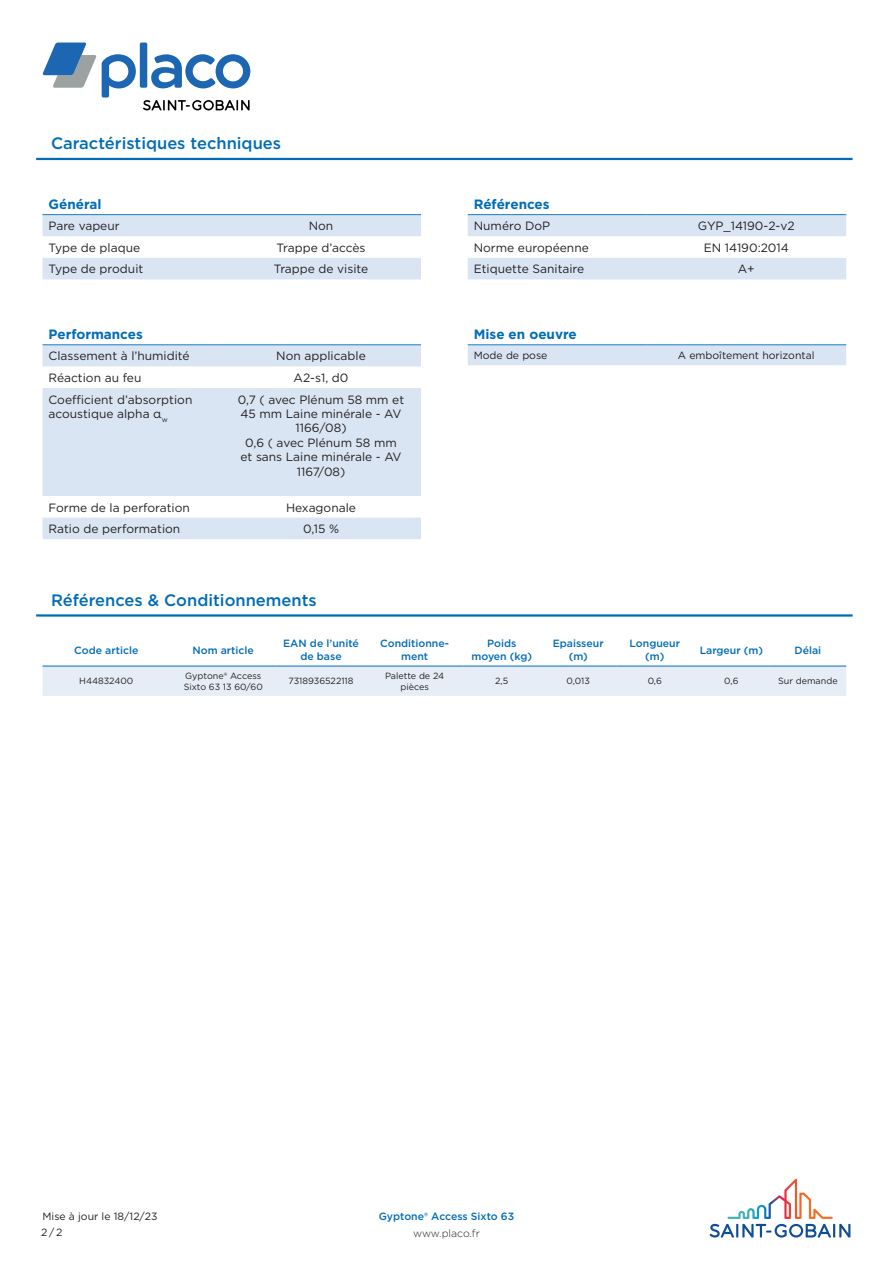
<style>
.page{position:relative;width:893px;height:1263px;background:#fff}
.page>*{position:absolute;margin:0;border:0;box-sizing:border-box;transform-origin:0 0}
.t1{font:500 16.5px "Gotham";color:#006cb7}
.attribute_group{font:700 13.5px "Gotham";color:#006cb7}
.column_1{font:12px/14.4px "Gotham";color:#231f20}
.column_2{font:12px/14.4px "Gotham";color:#231f20;text-align:center}
.column_header_1_colu{font:500 10.5px/12.6px "Gotham";color:#006cb7;text-align:center}
.column_2-2{font:10.5px/16.6px "Gotham";color:#231f20}
.Product_Name_Master{font:500 10.5px "Gotham";letter-spacing:-.005em;color:#006cb7}
.t2{font:300 10.5px "Gotham";color:#231f20}
.column_1-2{font:10.5px "Gotham";color:#231f20}
.column_2-3{font:9px/10.8px "Gotham";color:#231f20}
.column_4{font:9px/10.8px "Gotham";color:#231f20;text-align:center}
.column_3{font:9px "Gotham";color:#231f20}
.column_9{font:9px "Gotham";color:#231f20}
.column_1-3{font:9px "Gotham";color:#231f20}
.column_6{font:9px "Gotham";color:#231f20}
.column_5{font:9px "Gotham";color:#231f20}
.column_7{font:9px "Gotham";color:#231f20}
.column_8{font:9px "Gotham";color:#231f20}
</style>
<div class="page">
<svg style="left:143px;top:100px;width:107px;height:10px"></svg>
<div style="left:140px;top:43px;width:7px;height:45px;background:#1d66b2;border-radius:2px"></div>
<svg style="left:42px;top:43px;width:94px;height:55px"></svg>
<svg style="left:151px;top:54px;width:99px;height:34px"></svg>
<svg style="left:710px;top:1179px;width:140px;height:58px"></svg>
<hr style="left:36px;top:158px;width:817px;height:2px;background:#006cb7">
<svg style="left:43px;top:215px;width:378px;height:64px"></svg>
<hr style="left:43px;top:214px;width:178px;height:1px;background:#167ec2">
<hr style="left:221px;top:214px;width:200px;height:1px;background:#167ec2">
<svg style="left:43px;top:345px;width:378px;height:194px;fill:#dae5f4"></svg>
<hr style="left:43px;top:344px;width:178px;height:1px;background:#167ec2">
<hr style="left:221px;top:344px;width:200px;height:1px;background:#167ec2">
<svg style="left:468px;top:215px;width:378px;height:64px"></svg>
<hr style="left:468px;top:214px;width:178px;height:1px;background:#167ec2">
<hr style="left:646px;top:214px;width:200px;height:1px;background:#167ec2">
<div style="left:468px;top:345px;width:378px;height:20px;background:#dae5f4"></div>
<hr style="left:468px;top:344px;width:178px;height:1px;background:#167ec2">
<hr style="left:646px;top:344px;width:200px;height:1px;background:#167ec2">
<hr style="left:36px;top:614px;width:817px;height:3px;background:#006cb7">
<div style="left:43px;top:667px;width:803px;height:29px;background:#e7edf7"></div>
<hr style="left:43px;top:665px;width:127px;height:2px;background:#167ec2">
<hr style="left:170px;top:665px;width:106px;height:2px;background:#167ec2">
<hr style="left:276px;top:665px;width:90px;height:2px;background:#167ec2">
<hr style="left:366px;top:665px;width:97px;height:2px;background:#167ec2">
<hr style="left:463px;top:665px;width:77px;height:2px;background:#167ec2">
<hr style="left:540px;top:665px;width:77px;height:2px;background:#167ec2">
<hr style="left:617px;top:665px;width:76px;height:2px;background:#167ec2">
<hr style="left:693px;top:665px;width:77px;height:2px;background:#167ec2">
<hr style="left:770px;top:665px;width:76px;height:2px;background:#167ec2">
<p class="t1" style="left:51px;top:133px;width:232px">Caractéristiques techniques</p>
<p class="attribute_group" style="left:49px;top:195px;width:54px">Général</p>
<p class="column_1" style="left:49px;top:219px;width:73px">Pare vapeur</p>
<p class="column_2" style="left:309px;top:219px;width:26px">Non</p>
<p class="column_1" style="left:49px;top:240px;width:93px">Type de plaque</p>
<p class="column_2" style="left:277px;top:240px;width:90px">Trappe d’accès</p>
<p class="column_1" style="left:49px;top:262px;width:96px">Type de produit</p>
<p class="column_2" style="left:274px;top:262px;width:96px">Trappe de visite</p>
<p class="attribute_group" style="left:49px;top:325px;width:96px">Performances</p>
<p class="column_1" style="left:49px;top:349px;width:143px">Classement à l’humidité</p>
<p class="column_2" style="left:276px;top:349px;width:91px">Non applicable</p>
<p class="column_1" style="left:49px;top:370px;width:94px">Réaction au feu</p>
<p class="column_2" style="left:294px;top:370px;width:56px">A2-s1, d0</p>
<p class="column_1" style="left:49px;top:392px;width:145px">Coefficient d’absorption acoustique alpha α<sub>w</sub></p>
<p class="column_2" style="left:238px;top:392px;width:168px">0,7 ( avec Plénum 58 mm et<br>45 mm Laine minérale - AV<br>1166/08)<br>0,6 ( avec Plénum 58 mm et sans Laine minérale - AV<br>1167/08)</p>
<p class="column_1" style="left:49px;top:500px;width:143px">Forme de la perforation</p>
<p class="column_2" style="left:286px;top:500px;width:71px">Hexagonale</p>
<p class="column_1" style="left:49px;top:521px;width:133px">Ratio de performation</p>
<p class="column_2" style="left:303px;top:521px;width:37px">0,15 %</p>
<p class="t1" style="left:51px;top:589px;width:267px">Références &amp; Conditionnements</p>
<p class="attribute_group" style="left:474px;top:195px;width:77px">Références</p>
<p class="column_1" style="left:474px;top:219px;width:78px">Numéro DoP</p>
<p class="column_2" style="left:698px;top:219px;width:98px">GYP_14190-2-v2</p>
<p class="column_1" style="left:474px;top:240px;width:117px">Norme européenne</p>
<p class="column_2" style="left:704px;top:240px;width:86px">EN 14190:2014</p>
<p class="column_1" style="left:474px;top:262px;width:112px">Etiquette Sanitaire</p>
<p class="column_2" style="left:738px;top:262px;width:18px">A+</p>
<p class="attribute_group" style="left:474px;top:325px;width:105px">Mise en oeuvre</p>
<p class="column_1-2" style="left:474px;top:349px;width:75px">Mode de pose</p>
<p class="column_2-2" style="left:678px;top:347px;width:138px">A emboîtement horizontal</p>
<p class="column_header_1_colu" style="left:74px;top:644px;width:66px">Code article</p>
<p class="column_header_1_colu" style="left:192px;top:644px;width:63px">Nom article</p>
<p class="column_header_1_colu" style="left:283px;top:637px;width:77px">EAN de l’unité de base</p>
<p class="column_header_1_colu" style="left:380px;top:637px;width:70px">Conditionne&shy;ment</p>
<p class="column_header_1_colu" style="left:471px;top:637px;width:62px">Poids moyen (kg)</p>
<p class="column_header_1_colu" style="left:553px;top:637px;width:52px">Epaisseur (m)</p>
<p class="column_header_1_colu" style="left:630px;top:637px;width:52px">Longueur (m)</p>
<p class="column_header_1_colu" style="left:700px;top:644px;width:65px">Largeur (m)</p>
<p class="column_header_1_colu" style="left:795px;top:644px;width:28px">Délai</p>
<p class="column_1-3" style="left:79px;top:675px;width:56px">H44832400</p>
<p class="column_2-3" style="left:184px;top:670px;width:81px">Gyptone® Access<br>Sixto 63 13 60/60</p>
<p class="column_3" style="left:289px;top:675px;width:66px">7318936522118</p>
<p class="column_4" style="left:385px;top:670px;width:61px">Palette de 24 pièces</p>
<p class="column_5" style="left:495px;top:675px;width:15px">2,5</p>
<p class="column_6" style="left:567px;top:675px;width:25px">0,013</p>
<p class="column_7" style="left:648px;top:675px;width:16px">0,6</p>
<p class="column_8" style="left:724px;top:675px;width:16px">0,6</p>
<p class="column_9" style="left:778px;top:675px;width:61px">Sur demande</p>
<p class="column_2-2" style="left:41px;top:1207px;width:118px">Mise à jour le 18/12/23<br>2/2</p>
<p class="Product_Name_Master" style="left:379px;top:1209px;width:137px">Gyptone® Access Sixto 63</p>
<p class="t2" style="left:413px;top:1227px;width:68px">www.placo.fr</p>
</div>
